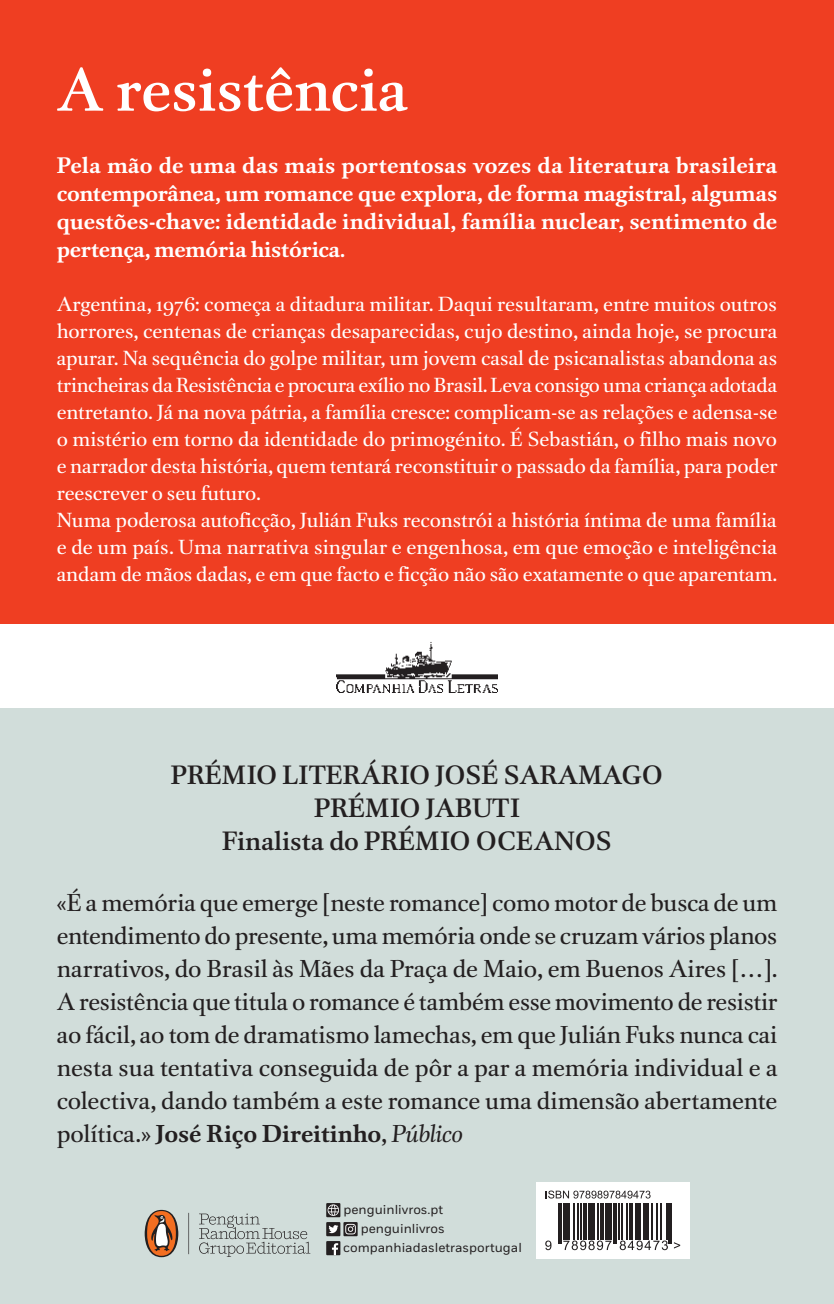
<style>
.page{position:relative;width:834px;height:1304px;background:#fff}
.page>*{position:absolute;margin:0;border:0;box-sizing:border-box;transform-origin:0 0}
.t1{font:500 60px "DTL Unico ST";color:#fff}
.t2{font:500 26px/33px "DTL Unico ST";color:#231f20;text-align:center}
.t3{font:24px/33px "DTL Unico ST";color:#231f20;text-align:justify}
.t4{font:700 22px/28px "DTL Unico ST";letter-spacing:-.005em;color:#fff;text-align:justify}
.t5{font:20px/27px "DTL Unico ST";color:#fff}
.t6{font:13px "Fort";color:#231f20}
.s1{font-weight:700}
.s2{font-style:italic}
</style>
<div class="page">
<div style="left:0;top:709px;width:833px;height:595px;background:#d1ddda"></div>
<div style="left:0;top:0;width:833px;height:624px;background:#ef3e22"></div>
<svg style="left:326px;top:1203px;width:14px;height:14px"></svg>
<svg style="left:327px;top:1204px;width:12px;height:12px"></svg>
<div style="left:326px;top:1222px;width:14px;height:14px;background:#231f20"></div>
<svg style="left:328px;top:1225px;width:10px;height:8px"></svg>
<svg style="left:343px;top:1222px;width:14px;height:14px"></svg>
<svg style="left:345px;top:1224px;width:11px;height:10px"></svg>
<div style="left:326px;top:1241px;width:14px;height:14px;background:#231f20"></div>
<svg style="left:332px;top:1243px;width:6px;height:12px"></svg>
<svg style="left:199px;top:1213px;width:111px;height:44px"></svg>
<svg style="left:188px;top:1213px;width:1px;height:41px"></svg>
<svg style="left:145px;top:1210px;width:33px;height:47px"></svg>
<div style="left:146px;top:1211px;width:30px;height:45px;background:#f36e21;border-radius:50%"></div>
<svg style="left:151px;top:1215px;width:21px;height:36px"></svg>
<div style="left:536px;top:1182px;width:153px;height:77px;background:#fff"></div>
<hr style="left:558px;top:1203px;width:1px;height:41px;background:#231f20">
<hr style="left:560px;top:1203px;width:1px;height:41px;background:#231f20">
<svg style="left:563px;top:1203px;width:3px;height:36px"></svg>
<hr style="left:567px;top:1203px;width:3px;height:36px;background:#231f20">
<hr style="left:573px;top:1203px;width:1px;height:36px;background:#231f20">
<hr style="left:577px;top:1203px;width:1px;height:36px;background:#231f20">
<hr style="left:580px;top:1203px;width:2px;height:36px;background:#231f20">
<hr style="left:583px;top:1203px;width:3px;height:36px;background:#231f20">
<hr style="left:588px;top:1203px;width:2px;height:36px;background:#231f20">
<hr style="left:591px;top:1203px;width:4px;height:36px;background:#231f20">
<hr style="left:597px;top:1203px;width:1px;height:36px;background:#231f20">
<hr style="left:600px;top:1203px;width:3px;height:36px;background:#231f20">
<svg style="left:605px;top:1203px;width:3px;height:36px"></svg>
<hr style="left:609px;top:1203px;width:3px;height:36px;background:#231f20">
<hr style="left:613px;top:1203px;width:1px;height:41px;background:#231f20">
<hr style="left:615px;top:1203px;width:1px;height:41px;background:#231f20">
<hr style="left:618px;top:1203px;width:1px;height:36px;background:#231f20">
<hr style="left:621px;top:1203px;width:1px;height:36px;background:#231f20">
<hr style="left:626px;top:1203px;width:1px;height:36px;background:#231f20">
<svg style="left:629px;top:1203px;width:3px;height:36px"></svg>
<svg style="left:635px;top:1203px;width:3px;height:36px"></svg>
<hr style="left:639px;top:1203px;width:1px;height:36px;background:#231f20">
<hr style="left:643px;top:1203px;width:1px;height:36px;background:#231f20">
<hr style="left:645px;top:1203px;width:4px;height:36px;background:#231f20">
<hr style="left:651px;top:1203px;width:1px;height:36px;background:#231f20">
<hr style="left:656px;top:1203px;width:1px;height:36px;background:#231f20">
<hr style="left:660px;top:1203px;width:1px;height:36px;background:#231f20">
<hr style="left:666px;top:1203px;width:1px;height:36px;background:#231f20">
<hr style="left:668px;top:1203px;width:1px;height:41px;background:#231f20">
<hr style="left:670px;top:1203px;width:2px;height:41px;background:#231f20">
<svg style="left:545px;top:1240px;width:6px;height:10px"></svg>
<svg style="left:563px;top:1240px;width:48px;height:10px"></svg>
<svg style="left:619px;top:1240px;width:48px;height:10px"></svg>
<svg style="left:673px;top:1242px;width:7px;height:7px"></svg>
<svg style="left:545px;top:1190px;width:105px;height:8px"></svg>
<img style="left:336px;top:642px;width:161px;height:50px">
<h1 class="t1" style="left:57px;top:53px;width:352px">A resistência</h1>
<p class="t4" style="left:57px;top:151px;width:722px">Pela mão de uma das mais portentosas vozes da literatura brasileira contemporânea, um romance que explora, de forma magistral, algumas questões-chave: identidade individual, família nuclear, sentimento de pertença, memória histórica.</p>
<p class="t5" style="left:57px;top:290px;width:722px">Argentina, 1976: começa a ditadura militar. Daqui resultaram, entre muitos outros horrores, centenas de crianças desaparecidas, cujo destino, ainda hoje, se procura apurar. Na sequência do golpe militar, um jovem casal de psicanalistas abandona as trincheiras da Resistência e procura exílio no Brasil. Leva consigo uma criança adotada entretanto. Já na nova pátria, a família cresce: complicam-se as relações e adensa-se o mistério em torno da identidade do primogénito. É Sebastián, o filho mais novo e narrador desta história, quem tentará reconstituir o passado da família, para poder reescrever o seu futuro.<br>Numa poderosa autoficção, Julián Fuks reconstrói a história íntima de uma família e de um país. Uma narrativa singular e engenhosa, em que emoção e inteligência andam de mãos dadas, e em que facto e ficção não são exatamente o que aparentam.</p>
<h2 class="t2" style="left:171px;top:758px;width:493px">PRÉMIO LITERÁRIO JOSÉ SARAMAGO<br>PRÉMIO JABUTI<br>Finalista do PRÉMIO OCEANOS</h2>
<p class="t3" style="left:57px;top:886px;width:722px">«É a memória que emerge [neste romance] como motor de busca de um entendimento do presente, uma memória onde se cruzam vários planos narrativos, do Brasil às Mães da Praça de Maio, em Buenos Aires […].<br>A resistência que titula o romance é também esse movimento de resistir ao fácil, ao tom de dramatismo lamechas, em que Julián Fuks nunca cai nesta sua tentativa conseguida de pôr a par a memória individual e a colectiva, dando também a este romance uma dimensão abertamente política.» <span class="s1">José Riço Direitinho</span>, <span class="s2">Público</span></p>
<p class="t6" style="left:343px;top:1202px;width:101px">penguinlivros.pt</p>
<p class="t6" style="left:360px;top:1221px;width:86px">penguinlivros</p>
<p class="t6" style="left:343px;top:1240px;width:180px">companhiadasletrasportugal</p>
</div>
